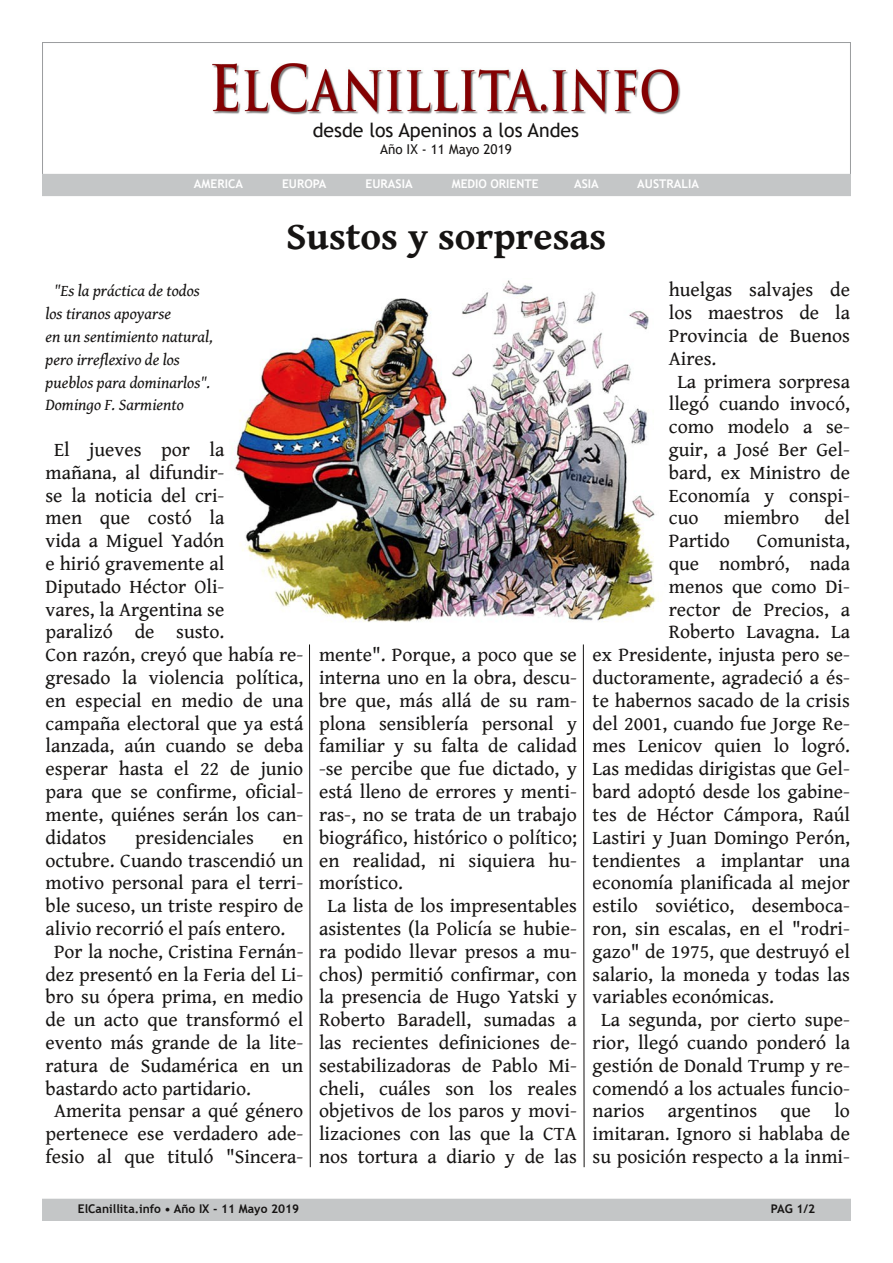
<style>
.page{position:relative;width:893px;height:1263px;background:#fff}
.page>*{position:absolute;margin:0;border:0;box-sizing:border-box;transform-origin:0 0}
.t1{font:700 39px "Gentium Book Basic";color:#161413}
.t2{font:19.8px/22.8px "Gentium Book Basic";color:#161413}
.t3{font:19.5px "Trebuchet MS";color:#161413}
.t4{font:italic 16.5px/22.8px "Gentium Book Basic";color:#161413}
.t5{font:13.5px "Trebuchet MS";color:#161413}
.t6{font:700 12px "Trebuchet MS";color:#fff}
.t7{font:700 12px "Trebuchet MS";letter-spacing:.005em;color:#161413}
</style>
<div class="page">
<div style="left:43px;top:1199px;width:807px;height:21px;background:#c4c6c7"></div>
<div style="left:42px;top:1199px;width:809px;height:22px;border:1px solid #c4c6c7"></div>
<img style="left:213px;top:64px;width:467px;height:51px">
<div style="left:43px;top:174px;width:807px;height:22px;background:#c4c6c7"></div>
<img style="left:231px;top:280px;width:425px;height:342px">
<svg style="left:309px;top:644px;width:2px;height:523px"></svg>
<svg style="left:583px;top:644px;width:2px;height:523px"></svg>
<p class="t3" style="left:313px;top:119px;width:268px">desde los Apeninos a los Andes</p>
<p class="t5" style="left:380px;top:142px;width:133px">Año IX ‐ 11 Mayo 2019</p>
<p class="t6" style="left:194px;top:176px;width:51px">AMERICA</p>
<p class="t6" style="left:282px;top:176px;width:46px">EUROPA</p>
<p class="t6" style="left:366px;top:176px;width:49px">EURASIA</p>
<p class="t6" style="left:452px;top:176px;width:88px">MEDIO ORIENTE</p>
<p class="t6" style="left:574px;top:176px;width:26px">ASIA</p>
<p class="t6" style="left:637px;top:176px;width:63px">AUSTRALIA</p>
<h1 class="t1" style="left:286px;top:214px;width:321px">Sustos y sorpresas</h1>
<p class="t4" style="left:46px;top:280px;width:169px;text-indent:9px">"Es la práctica de todos los tiranos apoyarse<br>en un sentimiento natural, pero irreflexivo de los pueblos para dominarlos".<br>Domingo F. Sarmiento</p>
<p class="t2" style="left:46px;top:439px;width:259px;text-indent:9px">El jueves por la<br>mañana, al difundir-<br>se la noticia del cri-<br>men que costó la<br>vida a Miguel Yadón<br>e hirió gravemente al<br>Diputado Héctor Oli-<br>vares, la Argentina se<br>paralizó de susto.<br>Con razón, creyó que había re&shy;gresado la violencia política, en especial en medio de una campaña electoral que ya está lanzada, aún cuando se deba esperar hasta el 22 de junio para que se confirme, oficial&shy;mente, quiénes serán los can&shy;didatos</p>
<p class="t2" style="left:135px;top:826px;width:120px">presidenciales</p>
<p class="t2" style="left:283px;top:826px;width:22px">en</p>
<p class="t2" style="left:46px;top:849px;width:259px">octubre. Cuando trascendió un</p>
<p class="t2" style="left:46px;top:872px;width:259px">motivo personal para el terri-</p>
<p class="t2" style="left:46px;top:895px;width:259px">ble suceso, un triste respiro de</p>
<p class="t2" style="left:46px;top:918px;width:241px">alivio recorrió el país entero.</p>
<p class="t2" style="left:54px;top:940px;width:251px">Por la noche, Cristina Fernán-</p>
<p class="t2" style="left:46px;top:963px;width:259px">dez presentó en la Feria del Li-</p>
<p class="t2" style="left:46px;top:986px;width:259px">bro su ópera prima, en medio</p>
<p class="t2" style="left:46px;top:1009px;width:259px">de un acto que transformó el</p>
<p class="t2" style="left:46px;top:1032px;width:259px">evento más grande de la lite-</p>
<p class="t2" style="left:46px;top:1054px;width:259px">ratura de Sudamérica en un</p>
<p class="t2" style="left:46px;top:1077px;width:207px">bastardo acto partidario.</p>
<p class="t2" style="left:54px;top:1100px;width:251px">Amerita pensar a qué género</p>
<p class="t2" style="left:46px;top:1123px;width:259px">pertenece ese verdadero ade-</p>
<p class="t2" style="left:46px;top:1146px;width:259px">fesio al que tituló "Sincera-</p>
<p class="t2" style="left:319px;top:644px;width:259px">mente". Porque, a poco que se</p>
<p class="t2" style="left:319px;top:667px;width:259px">interna uno en la obra, descu-</p>
<p class="t2" style="left:319px;top:690px;width:259px">bre que, más allá de su ram-</p>
<p class="t2" style="left:319px;top:712px;width:259px">plona sensiblería personal y</p>
<p class="t2" style="left:319px;top:735px;width:259px">familiar y su falta de calidad</p>
<p class="t2" style="left:319px;top:758px;width:259px">-se percibe que fue dictado, y</p>
<p class="t2" style="left:319px;top:781px;width:259px">está lleno de errores y menti-</p>
<p class="t2" style="left:319px;top:804px;width:259px">ras-, no se trata de un trabajo</p>
<p class="t2" style="left:319px;top:826px;width:259px">biográfico, histórico o político;</p>
<p class="t2" style="left:319px;top:849px;width:259px">en realidad, ni siquiera hu-</p>
<p class="t2" style="left:319px;top:872px;width:85px">morístico.</p>
<p class="t2" style="left:328px;top:895px;width:251px">La lista de los impresentables</p>
<p class="t2" style="left:319px;top:918px;width:259px">asistentes (la Policía se hubie-</p>
<p class="t2" style="left:319px;top:940px;width:259px">ra podido llevar presos a mu-</p>
<p class="t2" style="left:319px;top:963px;width:259px">chos) permitió confirmar, con</p>
<p class="t2" style="left:319px;top:986px;width:259px">la presencia de Hugo Yatski y</p>
<p class="t2" style="left:319px;top:1009px;width:259px">Roberto Baradell, sumadas a</p>
<p class="t2" style="left:319px;top:1032px;width:259px">las recientes definiciones de-</p>
<p class="t2" style="left:319px;top:1054px;width:259px">sestabilizadoras de Pablo Mi-</p>
<p class="t2" style="left:319px;top:1077px;width:259px">cheli, cuáles son los reales</p>
<p class="t2" style="left:319px;top:1100px;width:259px">objetivos de los paros y movi-</p>
<p class="t2" style="left:319px;top:1123px;width:259px">lizaciones con las que la CTA</p>
<p class="t2" style="left:319px;top:1146px;width:259px">nos tortura a diario y de las</p>
<p class="t2" style="left:669px;top:279px;width:183px">huelgas salvajes de</p>
<p class="t2" style="left:669px;top:302px;width:183px">los maestros de la</p>
<p class="t2" style="left:669px;top:325px;width:183px">Provincia de Buenos</p>
<p class="t2" style="left:669px;top:348px;width:49px">Aires.</p>
<p class="t2" style="left:677px;top:370px;width:174px">La primera sorpresa</p>
<p class="t2" style="left:669px;top:393px;width:183px">llegó cuando invocó,</p>
<p class="t2" style="left:669px;top:416px;width:183px">como modelo a se-</p>
<p class="t2" style="left:669px;top:439px;width:183px">guir, a José Ber Gel-</p>
<p class="t2" style="left:669px;top:462px;width:183px">bard, ex Ministro de</p>
<p class="t2" style="left:669px;top:484px;width:183px">Economía y conspi-</p>
<p class="t2" style="left:669px;top:507px;width:31px">cuo</p>
<p class="t2" style="left:724px;top:507px;width:77px">miembro</p>
<p class="t2" style="left:825px;top:507px;width:27px">del</p>
<p class="t2" style="left:669px;top:530px;width:63px">Partido</p>
<p class="t2" style="left:757px;top:530px;width:95px">Comunista,</p>
<p class="t2" style="left:669px;top:553px;width:183px">que nombró, nada</p>
<p class="t2" style="left:669px;top:576px;width:183px">menos que como Di-</p>
<p class="t2" style="left:669px;top:598px;width:183px">rector de Precios, a</p>
<p class="t2" style="left:669px;top:621px;width:183px">Roberto Lavagna. La</p>
<p class="t2" style="left:593px;top:644px;width:259px">ex Presidente, injusta pero se-</p>
<p class="t2" style="left:593px;top:667px;width:259px">ductoramente, agradeció a és-</p>
<p class="t2" style="left:593px;top:690px;width:259px">te habernos sacado de la crisis</p>
<p class="t2" style="left:593px;top:712px;width:259px">del 2001, cuando fue Jorge Re-</p>
<p class="t2" style="left:593px;top:735px;width:259px">mes Lenicov quien lo logró.</p>
<p class="t2" style="left:593px;top:758px;width:259px">Las medidas dirigistas que Gel-</p>
<p class="t2" style="left:593px;top:781px;width:259px">bard adoptó desde los gabine-</p>
<p class="t2" style="left:593px;top:804px;width:259px">tes de Héctor Cámpora, Raúl</p>
<p class="t2" style="left:593px;top:826px;width:259px">Lastiri y Juan Domingo Perón,</p>
<p class="t2" style="left:593px;top:849px;width:259px">tendientes a implantar una</p>
<p class="t2" style="left:593px;top:872px;width:259px">economía planificada al mejor</p>
<p class="t2" style="left:593px;top:895px;width:259px">estilo soviético, desemboca-</p>
<p class="t2" style="left:593px;top:918px;width:259px">ron, sin escalas, en el "rodri-</p>
<p class="t2" style="left:593px;top:940px;width:259px">gazo" de 1975, que destruyó el</p>
<p class="t2" style="left:593px;top:963px;width:259px">salario, la moneda y todas las</p>
<p class="t2" style="left:593px;top:986px;width:183px">variables económicas.</p>
<p class="t2" style="left:601px;top:1009px;width:250px">La segunda, por cierto supe-</p>
<p class="t2" style="left:593px;top:1032px;width:259px">rior, llegó cuando ponderó la</p>
<p class="t2" style="left:593px;top:1054px;width:259px">gestión de Donald Trump y re-</p>
<p class="t2" style="left:593px;top:1077px;width:259px">comendó a los actuales funcio-</p>
<p class="t2" style="left:593px;top:1100px;width:259px">narios argentinos que lo</p>
<p class="t2" style="left:593px;top:1123px;width:259px">imitaran. Ignoro si hablaba de</p>
<p class="t2" style="left:593px;top:1146px;width:259px">su posición respecto a la inmi-</p>
<p class="t7" style="left:78px;top:1201px;width:223px">ElCanillita.info • Año IX ‐ 11 Mayo 2019</p>
<p class="t7" style="left:771px;top:1201px;width:46px">PAG 1/2</p>
</div>
